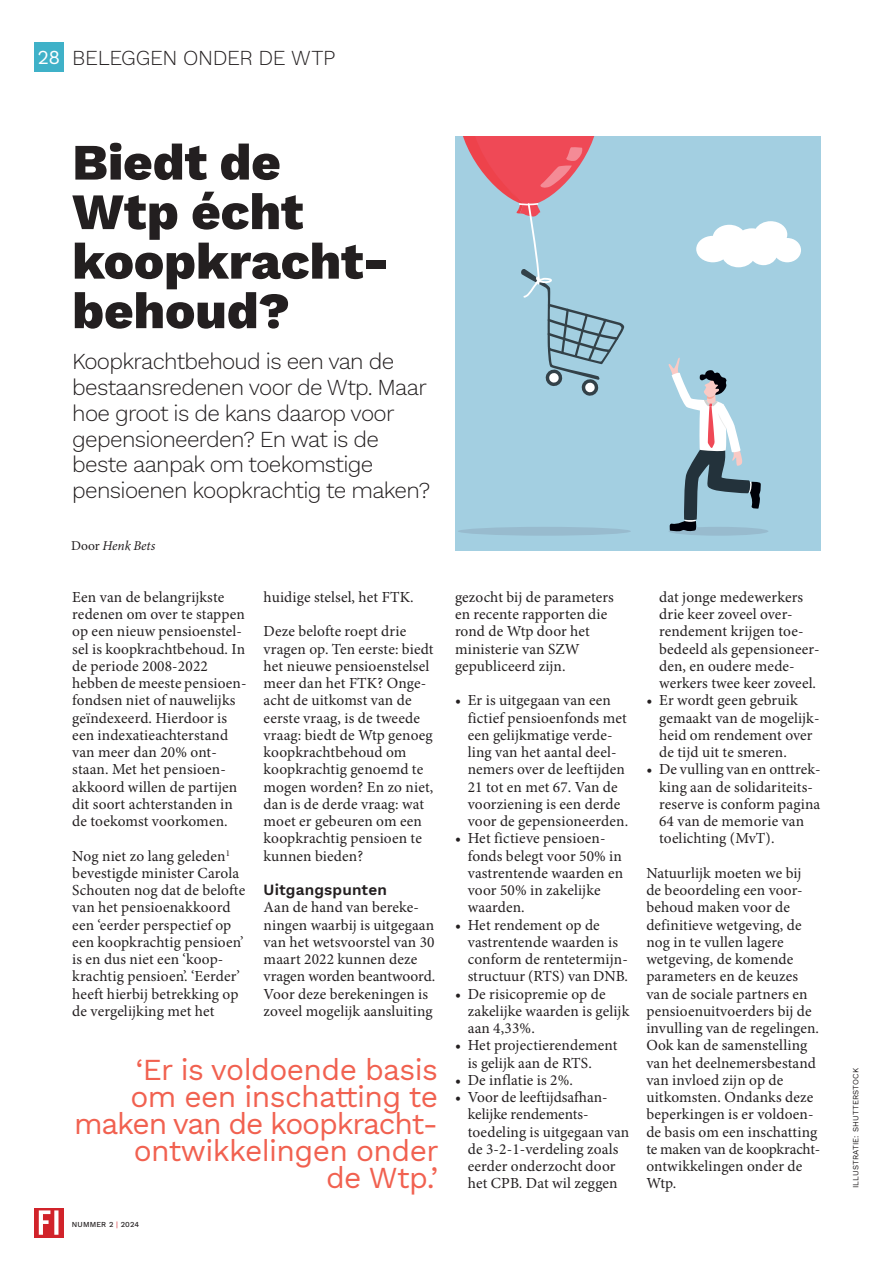
<style>
.page{position:relative;width:893px;height:1263px;background:#fff}
.page>*{position:absolute;margin:0;border:0;box-sizing:border-box;transform-origin:0 0}
.t1{font:800 51px/49.5px "Work Sans";color:#231f20}
.t2{font:30px/27px "Work Sans";letter-spacing:-.02em;color:#f16150;text-align:right}
.t3{font:300 22.5px/25.8px "Work Sans";letter-spacing:-.03em;color:#231f20}
.t4{font:300 21px "Work Sans";letter-spacing:-.015em;color:#231f20}
.t5{font:15.3px/17.2px "Minion Pro";letter-spacing:.01em;color:#231f20}
.t6{font:600 15.3px "Work Sans";letter-spacing:.01em;color:#231f20}
.t7{font:italic 13.5px "Minion Pro";letter-spacing:-.005em;color:#231f20}
.t8{font:7.95px "Work Sans";letter-spacing:.02em;color:#231f20}
.t9{font:500 7.5px "Work Sans";letter-spacing:.02em;color:#231f20}
.s1{font-weight:400;font-size:19.5px;color:#fff}
.s2{font-style:normal}
.s3{font-weight:400;color:#d1232a}
</style>
<div class="page">
<svg style="left:34px;top:1208px;width:30px;height:29px"></svg>
<svg style="left:39px;top:1210px;width:19px;height:25px"></svg>
<div style="left:34px;top:43px;width:30px;height:29px;background:#3fb1c8"></div>
<div style="left:455px;top:136px;width:366px;height:414px;background:#a3cfe1"></div>
<svg style="left:696px;top:221px;width:105px;height:46px"></svg>
<div style="left:458px;top:527px;width:173px;height:9px;background:#98bbce;border-radius:50%"></div>
<div style="left:669px;top:527px;width:99px;height:9px;background:#98bbce;border-radius:50%"></div>
<svg style="left:668px;top:357px;width:93px;height:175px"></svg>
<svg style="left:463px;top:136px;width:162px;height:260px"></svg>
<h3 class="t4" style="left:37px;top:42px;width:300px"><span class="s1">28</span> BELEGGEN ONDER DE WTP</h3>
<h1 class="t1" style="left:72px;top:135px;width:319px">Biedt de<br>Wtp écht koopkracht&shy;behoud?</h1>
<h3 class="t3" style="left:72px;top:347px;width:360px">Koopkrachtbehoud is een van de bestaansredenen voor de Wtp. Maar hoe groot is de kans daarop voor gepensioneerden? En wat is de beste aanpak om toekomstige pensioenen koopkrachtig te maken?</h3>
<p class="t7" style="left:71px;top:537px;width:86px"><span class="s2">Door</span> Henk Bets</p>
<p class="t5" style="left:264px;top:588px;width:152px">huidige stelsel, het FTK.</p>
<p class="t5" style="left:264px;top:623px;width:171px">Deze belofte roept drie vragen op. Ten eerste: biedt het nieuwe pensioenstelsel meer dan het FTK? Onge&shy;acht de uitkomst van de eerste vraag, is de tweede vraag: biedt de Wtp genoeg koopkrachtbehoud om koopkrachtig genoemd te mogen worden? En zo niet, dan is de derde vraag: wat moet er gebeuren om een koopkrachtig pensioen te kunnen bieden?</p>
<p class="t6" style="left:264px;top:878px;width:125px">Uitgangspunten</p>
<p class="t5" style="left:264px;top:899px;width:173px">Aan de hand van bereke&shy;ningen waarbij is uitgegaan van het wetsvoorstel van 30 maart 2022 kunnen deze vragen worden beantwoord.<br>Voor deze berekeningen is zoveel mogelijk aansluiting</p>
<h2 class="t2" style="left:74px;top:1055px;width:366px">‘Er is voldoende basis<br>om een inschatting te maken van de koopkracht&shy;ontwikkelingen onder<br>de Wtp.’</h2>
<p class="t5" style="left:72px;top:588px;width:176px">Een van de belangrijkste redenen om over te stappen op een nieuw pensioenstel&shy;sel is koopkrachtbehoud. In de periode 2008-2022 hebben de meeste pensioen&shy;fondsen niet of nauwelijks geïndexeerd. Hierdoor is een indexatieachterstand van meer dan 20% ont&shy;staan. Met het pensioen&shy;akkoord willen de partijen dit soort achterstanden in de toekomst voorkomen.</p>
<p class="t5" style="left:72px;top:847px;width:174px">Nog niet zo lang geleden<sup>1 </sup>bevestigde minister Carola<br>Schouten nog dat de belofte van het pensioenakkoord een ‘eerder perspectief op een koopkrachtig pensioen’ is en dus niet een ‘koop&shy;krachtig pensioen’. ‘Eerder’ heeft hierbij betrekking op de vergelijking met het</p>
<p class="t9" style="left:72px;top:1219px;width:69px">NUMMER 2 <span class="s3">|</span> 2024</p>
<p class="t5" style="left:455px;top:588px;width:160px">gezocht bij de parameters en recente rapporten die rond de Wtp door het ministerie van SZW gepubliceerd zijn.</p>
<p class="t5" style="left:468px;top:692px;width:162px;text-indent:-13px">• Er is uitgegaan van een fictief pensioenfonds met een gelijkmatige verde&shy;ling van het aantal deel&shy;nemers over de leeftijden<br>21 tot en met 67. Van de voorziening is een derde voor de gepensioneerden.</p>
<p class="t5" style="left:468px;top:830px;width:157px;text-indent:-13px">• Het fictieve pensioen&shy;fonds belegt voor 50% in vastrentende waarden en voor 50% in zakelijke waarden.</p>
<p class="t5" style="left:468px;top:916px;width:162px;text-indent:-13px">• Het rendement op de vastrentende waarden is conform de rentetermijn&shy;structuur (RTS) van DNB.</p>
<p class="t5" style="left:468px;top:985px;width:163px;text-indent:-13px">• De risicopremie op de zakelijke waarden is gelijk aan 4,33%.</p>
<p class="t5" style="left:468px;top:1037px;width:151px;text-indent:-13px">• Het projectierendement is gelijk aan de RTS.</p>
<p class="t5" style="left:455px;top:1071px;width:120px">• De inflatie is 2%.</p>
<p class="t5" style="left:468px;top:1089px;width:163px;text-indent:-13px">• Voor de leeftijdsafhan&shy;kelijke rendements&shy;toedeling is uitgegaan van de 3-2-1-verdeling zoals eerder onderzocht door het CPB. Dat wil zeggen</p>
<p class="t5" style="left:659px;top:588px;width:162px">dat jonge medewerkers drie keer zoveel over&shy;rendement krijgen toe&shy;bedeeld als gepensioneer&shy;den, en oudere mede&shy;werkers twee keer zoveel.</p>
<p class="t5" style="left:659px;top:692px;width:162px;text-indent:-13px">• Er wordt geen gebruik gemaakt van de mogelijk&shy;heid om rendement over de tijd uit te smeren.</p>
<p class="t5" style="left:659px;top:761px;width:163px;text-indent:-13px">• De vulling van en onttrek&shy;king aan de solidariteits&shy;reserve is conform pagina<br>64 van de memorie van toelichting (MvT).</p>
<p class="t5" style="left:646px;top:864px;width:175px">Natuurlijk moeten we bij<br>de beoordeling een voor&shy;behoud maken voor de definitieve wetgeving, de nog in te vullen lagere wetgeving, de komende parameters en de keuzes van de sociale partners en pensioenuitvoerders bij de invulling van de regelingen.<br>Ook kan de samenstelling van het deelnemersbestand van invloed zijn op de uitkomsten. Ondanks deze beperkingen is er voldoen&shy;de basis om een inschatting te maken van de koopkracht&shy;ontwikkelingen onder de<br>Wtp.</p>
<p class="t8" style="left:850px;top:1188px;width:122px;rotate:-90deg">ILLUSTRATIE: SHUTTERSTOCK</p>
</div>
